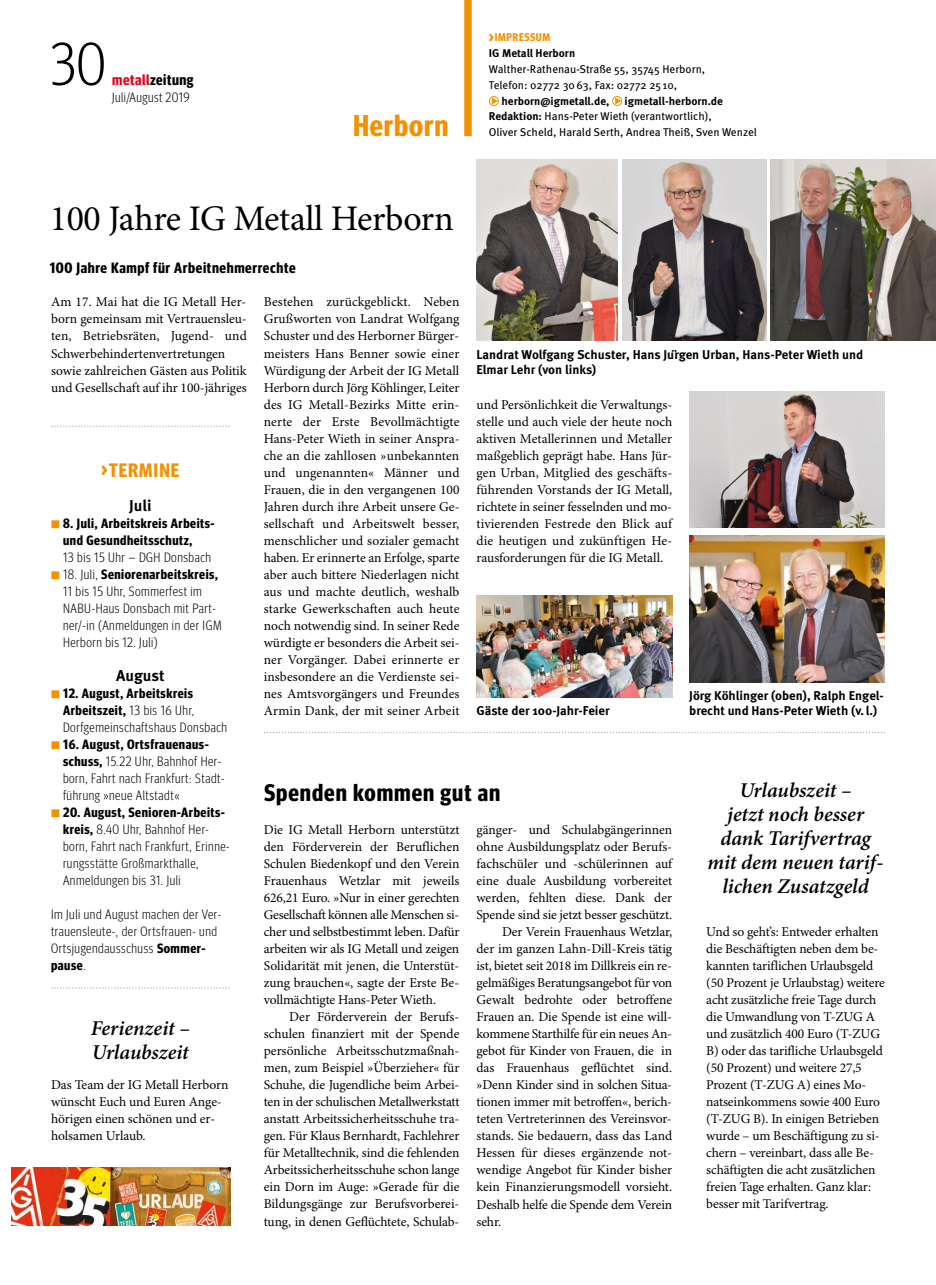
<style>
.page{position:relative;width:936px;height:1285px;background:#fff}
.page>*{position:absolute;margin:0;border:0;box-sizing:border-box;transform-origin:0 0}
.t1{font:300 60px "Meta Headline Cond OT";color:#000}
.t2{font:36px "Minion Pro";letter-spacing:-.01em;color:#000}
.t3{font:700 30px "Meta Headline Cond OT";letter-spacing:.03em;color:#f39200}
.t4{font:700 24px "Meta Headline Cond OT";letter-spacing:.04em;color:#000}
.t5{font:italic 600 21px/24px "Minion Pro";color:#000}
.t6{font:700 19.5px "Meta Headline Cond OT";letter-spacing:.05em;color:#f39200}
.t7{font:700 15.75px "Meta OT";color:#000}
.t8{font:700 15px "Meta Headline Cond OT";letter-spacing:.04em;color:#000}
.t9{font:13.5px/17px "Minion Pro";letter-spacing:-.01em;color:#000;text-align:justify}
.t10{font:300 13.5px/17px "Meta Headline Cond OT";letter-spacing:.04em;color:#000}
.t11{font:700 13.5px/17px "Meta Headline Cond OT";letter-spacing:.04em;color:#000}
.t12{font:700 12.75px/15.8px "Meta OT";color:#000}
.t13{font:11.25px/15.8px "Meta OT";color:#000}
.t14{font:700 11.25px "Meta OT";color:#000}
.t15{font:700 11.25px "Meta Headline Cond OT";letter-spacing:.05em;color:#f39200}
.s1{color:#e3051b}
.s2{font-size:15.75px}
.s3{font-weight:700}
.s4{font-family:"Meta OT";font-size:10.5px;color:#f39200}
.s5{font-family:"Meta OT";font-weight:700;font-size:10.5px;color:#f39200}
</style>
<div class="page">
<div style="left:464px;top:0;width:7px;height:136px;background:#f39200"></div>
<svg style="left:264px;top:732px;width:620px;height:1px"></svg>
<svg style="left:489px;top:96px;width:10px;height:10px"></svg>
<svg style="left:612px;top:96px;width:10px;height:10px"></svg>
<svg style="left:51px;top:425px;width:179px;height:2px"></svg>
<svg style="left:51px;top:987px;width:179px;height:1px"></svg>
<img style="left:12px;top:1167px;width:218px;height:57px">
<img style="left:476px;top:159px;width:142px;height:181px">
<img style="left:771px;top:160px;width:164px;height:180px">
<img style="left:689px;top:535px;width:195px;height:147px">
<img style="left:622px;top:159px;width:144px;height:181px">
<img style="left:689px;top:391px;width:195px;height:136px">
<img style="left:476px;top:595px;width:196px;height:102px">
<h1 class="t1" style="left:50px;top:28px;width:58px">30</h1>
<p class="t8" style="left:112px;top:71px;width:83px"><span class="s1">metall</span>zeitung</p>
<p class="t10" style="left:112px;top:88px;width:79px">Juli/August 2019</p>
<h3 class="t3" style="left:353px;top:107px;width:97px">Herborn</h3>
<h2 class="t2" style="left:50px;top:197px;width:405px">100 Jahre IG Metall Herborn</h2>
<p class="t8" style="left:50px;top:258px;width:247px">100 Jahre Kampf für Arbeitnehmerrechte</p>
<p class="t15" style="left:489px;top:31px;width:63px"><span class="s2">&gt;</span>IMPRESSUM</p>
<p class="t14" style="left:489px;top:46px;width:88px">IG Metall Herborn</p>
<p class="t13" style="left:489px;top:61px;width:218px">Walther-Rathenau-Straße 55, 35745 Herborn,<br>Telefon: 02772 30 63, Fax: 02772 25 10,</p>
<p class="t14" style="left:501px;top:93px;width:110px">herborn@igmetall.de,</p>
<p class="t13" style="left:489px;top:93px;width:270px;text-indent:136px"><span class="s3">igmetall-herborn.de<br>Redaktion:</span> Hans-Peter Wieth (verantwortlich),<br>Oliver Scheld, Harald Serth, Andrea Theiß, Sven Wenzel</p>
<p class="t9" style="left:51px;top:294px;width:197px;text-align:left">Am 17. Mai hat die IG Metall Her&shy;born gemeinsam mit Vertrauensleu&shy;ten, Betriebsräten, Jugend- und Schwerbehindertenvertretungen sowie zahlreichen Gästen aus Politik und Ge sellschaft auf ihr 100-jähriges</p>
<p class="t9" style="left:264px;top:294px;width:197px">Bestehen zurückgeblickt. Neben Grußworten von Landrat Wolfgang Schuster und des Herborner Bürger&shy;meisters Hans Benner sowie einer Würdigung der Arbeit der IG Metall Herborn durch Jörg Köhlinger, Leiter des IG Metall-Bezirks Mitte erin&shy;nerte der Erste Bevollmächtigte Hans-Peter Wieth in seiner Anspra&shy;che an die zahllosen »unbekannten und ungenannten« Männer und Frauen, die in den vergangenen 100<br>Jahren durch ihre Arbeit unsere Ge&shy;sellschaft und Arbeitswelt besser, menschlicher und sozialer gemacht haben. Er erinnerte an Erfolge, sparte aber auch bittere Niederlagen nicht aus und machte deutlich, weshalb starke Gewerkschaften auch heute noch notwendig sind. In seiner Rede würdigte er besonders die Arbeit sei&shy;ner Vorgänger. Dabei erinnerte er insbesondere an die Verdienste sei&shy;nes Amtsvorgängers und Freundes Armin Dank, der mit seiner Arbeit</p>
<p class="t12" style="left:476px;top:346px;width:388px">Landrat Wolfgang Schuster, Hans Jü rgen Urban, Hans-Peter Wieth und<br>Elmar Lehr (von links)</p>
<p class="t9" style="left:476px;top:396px;width:197px">und Persönlichkeit die Verwaltungs&shy;stelle und auch viele der heute noch aktiven Metallerinnen und Metaller maßgeblich geprägt habe. Hans Jür&shy;gen Urban, Mitglied des geschäfts&shy;führenden Vorstands der IG Metall, richtete in seiner fesselnden und mo&shy;tivierenden Festrede den Blick auf die heutigen und zukünftigen He&shy;rausforderungen für die IG Metall.</p>
<h3 class="t6" style="left:101px;top:458px;width:80px">&gt;TERMINE</h3>
<p class="t7" style="left:129px;top:495px;width:24px">Juli</p>
<p class="t11" style="left:63px;top:514px;width:153px;text-indent:-12px"><span class="s4">■</span> 8. Juli, Arbeitskreis Arbeits&shy;und Gesundheitsschutz,</p>
<p class="t10" style="left:63px;top:548px;width:150px">13 bis 15 Uhr – DGH Donsbach</p>
<p class="t10" style="left:63px;top:565px;width:160px;text-indent:-12px"><span class="s5">■</span> 18. Juli, <span class="s3">Seniorenarbeitskreis,<br></span>11 bis 15 Uhr, Sommerfest im<br>NABU-Haus Donsbach mit Part&shy;ner/-in (Anmeldungen in der IGM<br>Herborn bis 12. Juli)</p>
<p class="t7" style="left:116px;top:665px;width:50px">August</p>
<p class="t10" style="left:63px;top:684px;width:165px;text-indent:-12px"><span class="s5">■</span> <span class="s3">12. August, Arbeitskreis<br>Arbeitszeit,</span> 13 bis 16 Uhr,<br>Dorfgemeinschaftshaus Donsbach</p>
<p class="t10" style="left:63px;top:735px;width:163px;text-indent:-12px"><span class="s5">■</span> <span class="s3">16. August, Ortsfrauenaus&shy;schuss,</span> 15.22 Uhr, Bahnhof Her&shy;born, Fahrt nach Frankfurt: Stadt&shy;führung »neue Altstadt«</p>
<p class="t10" style="left:63px;top:803px;width:168px;text-indent:-12px"><span class="s5">■</span> <span class="s3">20. August, Senioren-Arbeits&shy;kreis,</span> 8.40 Uhr, Bahnhof Her&shy;born, Fahrt nach Frankfurt, Erinne&shy;rungsstätte Großmarkthalle,<br>Anmeldungen bis 31. Juli</p>
<p class="t10" style="left:51px;top:905px;width:172px">Im Juli und August machen der Ver&shy;trauensleute-, der Ortsfrauen- und<br>Ortsjugendausschuss <span class="s3">Sommer&shy;pause</span>.</p>
<p class="t12" style="left:689px;top:687px;width:196px">Jörg Köhlinger (oben), Ralph Engel&shy;brecht und Hans-Peter Wieth (v. l.)</p>
<p class="t12" style="left:476px;top:702px;width:135px">Gäste der 100-Jahr-Feier</p>
<h3 class="t5" style="left:707px;top:779px;width:177px;text-align:center">Urlaubszeit –<br>jetzt noch besser dank Tarifvertrag mit dem neuen tarif&shy;lichen Zusatzgeld</h3>
<p class="t9" style="left:706px;top:923px;width:180px;text-align:left">Und so geht’s: Entweder erhalten die Beschäftigten neben dem be&shy;kannten tariflichen Urlaubsgeld (50 Prozent je Urlaubstag) weitere acht zusätzliche freie Tage durch die Umwandlung von T-ZUG A und zusätzlich 400 Euro (T-ZUG<br>B) oder das tarifliche Urlaubsgeld (50 Prozent) und weitere 27,5<br>Prozent (T-ZUG A) eines Mo&shy;natseinkommens sowie 400 Euro (T-ZUG B). In einigen Betrieben wurde – um Beschäftigung zu si&shy;chern – vereinbart, dass alle Be&shy;schäftigten die acht zusätz lichen freien Tage erhalten. Ganz klar: besser mit Tarifvertrag.</p>
<h3 class="t4" style="left:264px;top:778px;width:237px">Spenden kommen gut an</h3>
<p class="t9" style="left:264px;top:821px;width:197px">Die IG Metall Herborn unterstützt den Förderverein der Beruflichen Schulen Biedenkopf und den Verein Frauenhaus Wetzlar mit jeweils 626,21 Euro. »Nur in einer gerechten Gesellschaft können alle Menschen si&shy;cher und selbstbestimmt leben. Dafür arbeiten wir als IG Metall und zeigen Solidarität mit jenen, die Unterstüt&shy;zung brauchen«, sagte der Erste Be&shy;vollmächtigte Hans-Peter Wieth.</p>
<p class="t9" style="left:264px;top:1008px;width:197px;text-indent:26px">Der Förderverein der Berufs&shy;schulen finanziert mit der Spende persönliche Arbeitsschutzmaßnah&shy;men, zum Beispiel »Überzieher« für Schuhe, die Jugendliche beim Arbei&shy;ten in der schulischen Metallwerkstatt anstatt Arbeitssicherheitsschuhe tra&shy;gen. Für Klaus Bernhardt, Fachlehrer für Metalltechnik, sind die fehlenden Arbeitssicherheitsschuhe schon lange ein Dorn im Auge: »Gerade für die Bildungsgänge zur Berufsvorberei&shy;tung, in denen Geflüchtete, Schulab-</p>
<p class="t9" style="left:476px;top:821px;width:197px">gänger- und Schulabgängerinnen</p>
<p class="t9" style="left:476px;top:838px;width:197px">ohne Ausbildungsplatz oder Berufs-</p>
<p class="t9" style="left:476px;top:855px;width:197px">fachschüler und -schülerinnen auf</p>
<p class="t9" style="left:476px;top:872px;width:197px">eine duale Ausbildung vorbereitet</p>
<p class="t9" style="left:476px;top:889px;width:197px">werden, fehlten diese. Dank der</p>
<p class="t9" style="left:476px;top:906px;width:197px">Spende sind sie jetzt besser geschützt.</p>
<p class="t9" style="left:502px;top:923px;width:172px">Der Verein Frauenhaus Wetzlar,</p>
<p class="t9" style="left:476px;top:940px;width:197px">der im ganzen Lahn-Dill-Kreis tätig</p>
<p class="t9" style="left:476px;top:957px;width:197px">ist, bietet seit 2018 im Dillkreis ein re-</p>
<p class="t9" style="left:476px;top:974px;width:197px">gelmäßiges Beratungsangebot für von</p>
<p class="t9" style="left:476px;top:991px;width:197px">Gewalt bedrohte oder betroffene</p>
<p class="t9" style="left:476px;top:1008px;width:197px">Frauen an. Die Spende ist eine will-</p>
<p class="t9" style="left:476px;top:1025px;width:197px">kommene Starthilfe für ein neues An-</p>
<p class="t9" style="left:476px;top:1042px;width:197px">gebot für Kinder von Frauen, die in</p>
<p class="t9" style="left:476px;top:1059px;width:197px">das Frauenhaus geflüchtet sind.</p>
<p class="t9" style="left:476px;top:1076px;width:197px">»Denn Kinder sind in solchen Situa-</p>
<p class="t9" style="left:476px;top:1093px;width:197px">tionen immer mit betroffen«, berich-</p>
<p class="t9" style="left:476px;top:1110px;width:197px">teten Vertreterinnen des Vereinsvor-</p>
<p class="t9" style="left:476px;top:1127px;width:197px">stands. Sie bedauern, dass das Land</p>
<p class="t9" style="left:476px;top:1144px;width:197px">Hessen für dieses ergänzende not-</p>
<p class="t9" style="left:476px;top:1161px;width:197px">wendige Angebot für Kinder bisher</p>
<p class="t9" style="left:476px;top:1178px;width:197px">kein Finanzierungsmodell vorsieht.</p>
<p class="t9" style="left:476px;top:1195px;width:197px">Deshalb helfe die Spende dem Verein</p>
<p class="t9" style="left:476px;top:1212px;width:26px">sehr.</p>
<h3 class="t5" style="left:91px;top:1016px;width:101px">Ferienzeit –<br>Urlaubszeit</h3>
<p class="t9" style="left:51px;top:1076px;width:179px;text-align:left">Das Team der IG Metall Herborn wünscht Euch und Euren Ange&shy;hörigen einen schönen und er&shy;holsamen Urlaub.</p>
</div>
